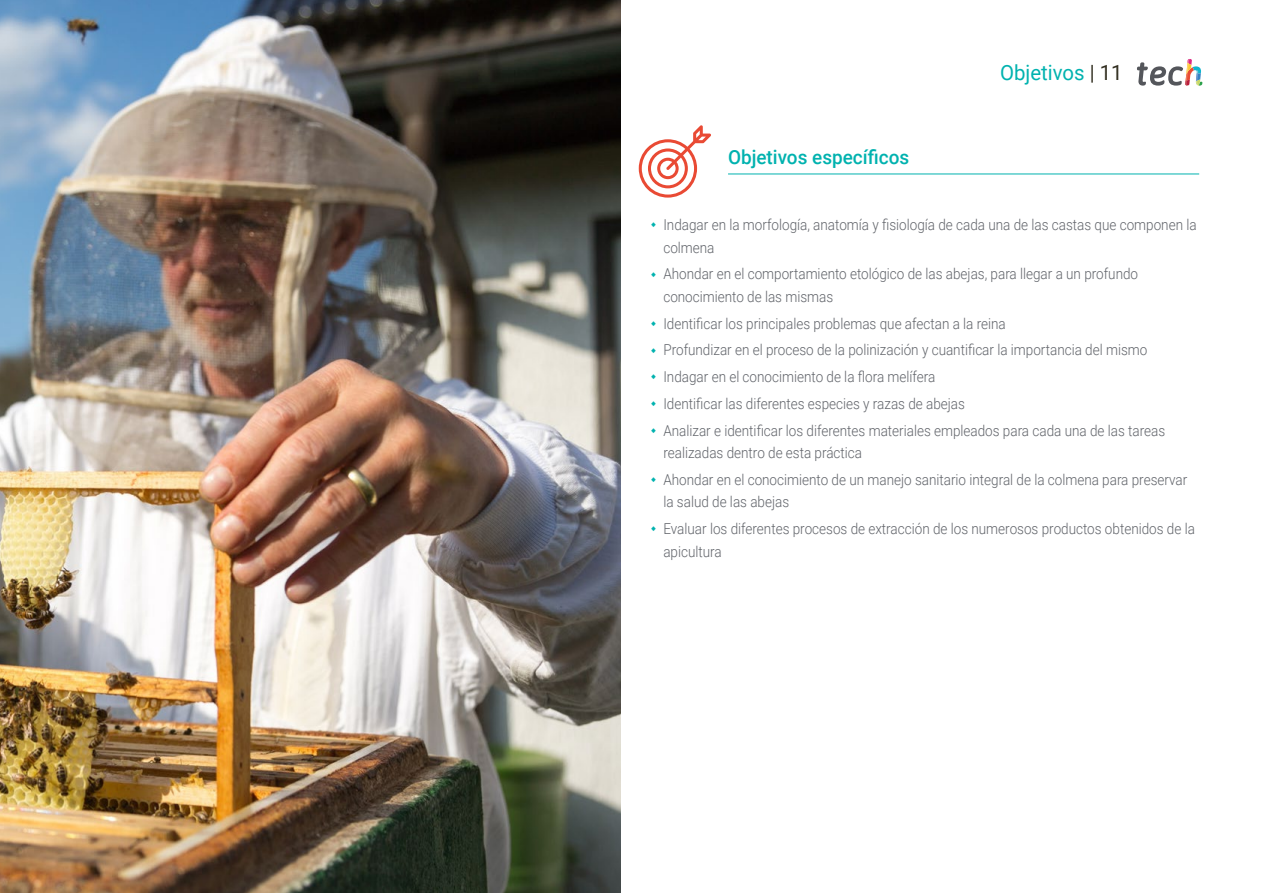
<style>
.page{position:relative;width:1263px;height:893px;background:#fff}
.page>*{position:absolute;margin:0;border:0;box-sizing:border-box;transform-origin:0 0}
.t1{font:21px "Roboto";color:#00b2af}
.t2{font:500 19.5px "Roboto";color:#00b2af}
.t3{font:300 15px/26.7px "Roboto";color:#61646a;scale:.9 1}
.s1{color:#312e20}
</style>
<div class="page">
<hr style="left:728px;top:174px;width:471px;height:1px;background:#00b2af">
<svg style="left:639px;top:125px;width:72px;height:73px"></svg>
<img style="left:0;top:0;width:621px;height:893px">
<svg style="left:1137px;top:59px;width:65px;height:27px"></svg>
<h2 class="t2" style="left:728px;top:144px;width:183px">Objetivos específicos</h2>
<h1 class="t1" style="left:1000px;top:57px;width:124px">Objetivos <span class="s1">| 11</span></h1>
<p class="t3" style="left:663px;top:213px;width:594px;line-height:22.5px">Indagar en la morfología, anatomía y fisiología de cada una de las castas que componen la colmena</p>
<p class="t3" style="left:663px;top:262px;width:529px;line-height:22.5px">Ahondar en el comportamiento etológico de las abejas, para llegar a un profundo conocimiento de las mismas</p>
<p class="t3" style="left:663px;top:309px;width:559px">Identificar los principales problemas que afectan a la reina<br>Profundizar en el proceso de la polinización y cuantificar la importancia del mismo Indagar en el conocimiento de la flora melífera<br>Identificar las diferentes especies y razas de abejas<br>Analizar e identificar los diferentes materiales empleados para cada una de las tareas</p>
<p class="t3" style="left:663px;top:439px;width:584px">realizadas dentro de esta práctica<br>Ahondar en el conocimiento de un manejo sanitario integral de la colmena para preservar</p>
<p class="t3" style="left:663px;top:488px;width:592px">la salud de las abejas<br>Evaluar los diferentes procesos de extracción de los numerosos productos obtenidos de la</p>
<p class="t3" style="left:663px;top:537px;width:66px">apicultura</p>
</div>
